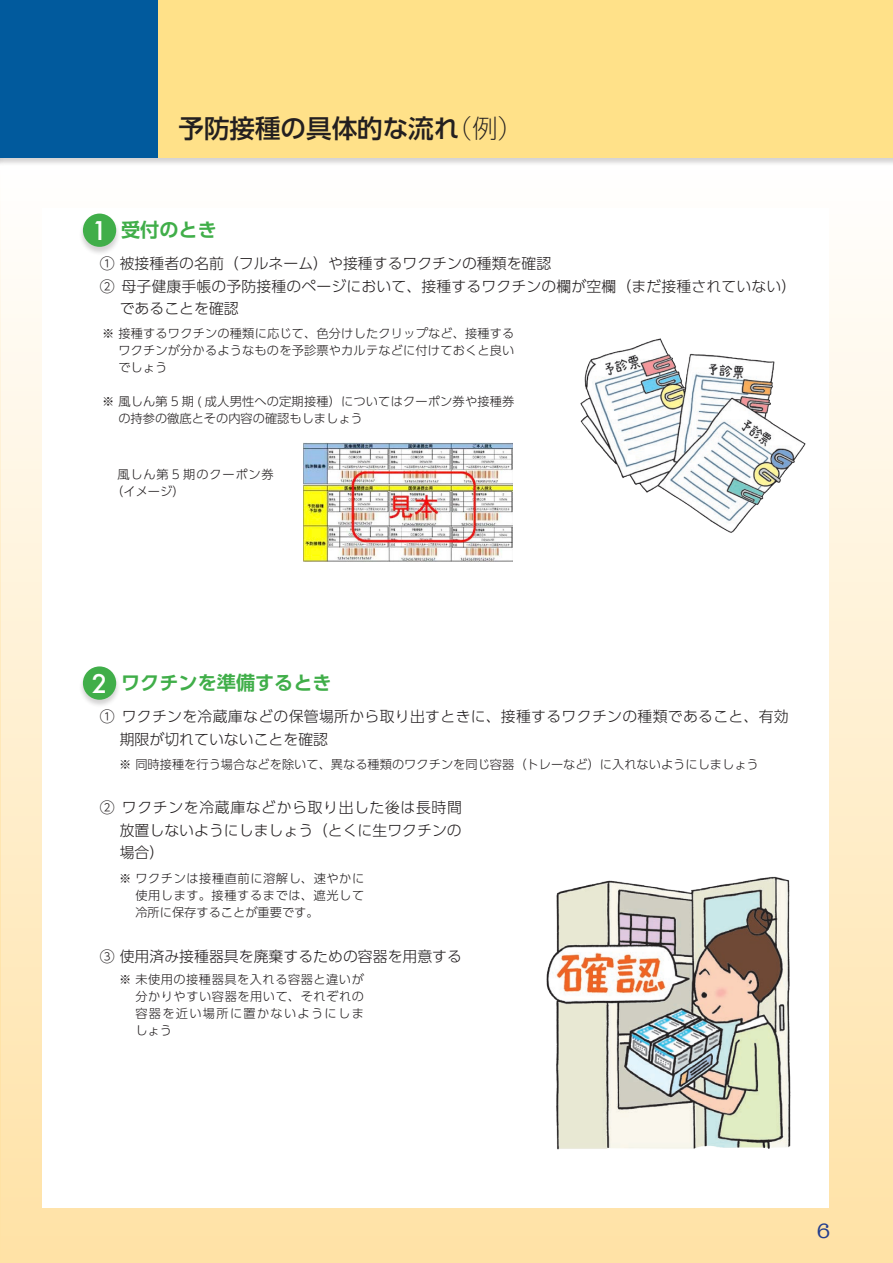
<style>
.page{position:relative;width:893px;height:1263px;background:#fff}
.page>*{position:absolute;margin:0;border:0;box-sizing:border-box;transform-origin:0 0}
.t1{font:500 25.5px "UD Shin Go Pro";color:#231f20}
.t2{font:21.3px "American Typewriter";color:#253f8e}
.t3{font:700 19.2px "UD Shin Go Pro De";color:#40ae49}
.t4{font:300 14.85px/22.4px "UD Shin Go Pro";letter-spacing:.01em;color:#231f20;text-align:justify}
.t5{font:300 12.15px/17px "UD Shin Go Pro";letter-spacing:.015em;color:#231f20;text-align:justify}
.t6{font:300 12.15px/17px "UD Shin Go Pro";letter-spacing:.065em;color:#231f20}
.s1{font-family:"Shin Go Pro";font-weight:300;font-stretch:expanded}
.s2{font-family:"Futura";font-weight:500;font-size:25.05px;color:#fff}
</style>
<div class="page">
<hr style="left:0;top:170px;width:1px;height:1093px;background:#ffe2a5">
<div style="left:1px;top:170px;width:892px;height:1093px;background:linear-gradient(to bottom,#fffefe,#ffe2a5)"></div>
<div style="left:0;top:0;width:893px;height:166px;background:#231f20;opacity:.2"></div>
<div style="left:0;top:0;width:893px;height:157px;background:#ffe189"></div>
<hr style="left:0;top:0;width:4px;height:166px;background:#231f20;opacity:.2">
<div style="left:43px;top:208px;width:786px;height:1000px;background:#fff"></div>
<img style="left:580px;top:338px;width:226px;height:195px">
<img style="left:546px;top:876px;width:245px;height:274px">
<img style="left:304px;top:442px;width:209px;height:119px">
<div style="left:0;top:0;width:157px;height:157px;background:#015a9d"></div>
<div style="left:78px;top:213px;width:43px;height:43px;background:#231f20;opacity:.2"></div>
<div style="left:83px;top:214px;width:33px;height:33px;background:#40ae49;border-radius:50%"></div>
<div style="left:78px;top:666px;width:43px;height:43px;background:#231f20;opacity:.2"></div>
<div style="left:83px;top:666px;width:33px;height:34px;background:#40ae49;border-radius:50%"></div>
<h1 class="t1" style="left:179px;top:108px;width:346px">予防接種の具体的な流れ<span class="s1">（例）</span></h1>
<h3 class="t3" style="left:92px;top:215px;width:127px"><span class="s2">1</span> 受付のとき</h3>
<p class="t4" style="left:100px;top:252px;width:453px">① 被接種者の名前（フルネーム）や接種するワクチンの種類を確認</p>
<p class="t4" style="left:100px;top:274px;width:698px">② 母子健康手帳の予防接種のページにおいて、接種するワクチンの欄が空欄（まだ接種されていない）</p>
<p class="t4" style="left:120px;top:297px;width:121px">であることを確認</p>
<p class="t5" style="left:118px;top:325px;width:398px;text-indent:-16px">※ 接種するワクチンの種類に応じて、色分けしたクリップなど、接種するワクチンが分かるようなものを予診票やカルテなどに付けておくと良いでしょう</p>
<p class="t5" style="left:118px;top:393px;width:398px;text-indent:-16px">※ 風しん第 5 期 ( 成人男性への定期接種）についてはクーポン券や接種券の持参の徹底とその内容の確認もしましょう</p>
<p class="t6" style="left:111px;top:465px;width:164px;text-indent:6px">風しん第 5 期のクーポン券（イメージ）</p>
<h3 class="t3" style="left:92px;top:667px;width:241px"><span class="s2">2</span> ワクチンを準備するとき</h3>
<p class="t4" style="left:120px;top:705px;width:670px;text-indent:-20px">① ワクチンを冷蔵庫などの保管場所から取り出すときに、接種するワクチンの種類であること、有効期限が切れていないことを確認</p>
<p class="t5" style="left:119px;top:755px;width:641px">※ 同時接種を行う場合などを除いて、異なる種類のワクチンを同じ容器（トレーなど）に入れないようにしましょう</p>
<p class="t4" style="left:120px;top:796px;width:344px;text-indent:-20px">② ワクチンを冷蔵庫などから取り出した後は長時間放置しないようにしましょう（とくに生ワクチンの場合）</p>
<p class="t5" style="left:135px;top:870px;width:230px;text-indent:-16px">※ ワクチンは接種直前に溶解し、速やかに使用します。接種するまでは、遮光して冷所に保存することが重要です。</p>
<p class="t4" style="left:100px;top:944px;width:364px">③ 使用済み接種器具を廃棄するための容器を用意する</p>
<p class="t5" style="left:135px;top:970px;width:230px;text-indent:-16px">※ 未使用の接種器具を入れる容器と違いが分かりやすい容器を用いて、それぞれの容器を近い場所に置かないようにしましょう</p>
<h2 class="t2" style="left:817px;top:1215px;width:15px">6</h2>
</div>
